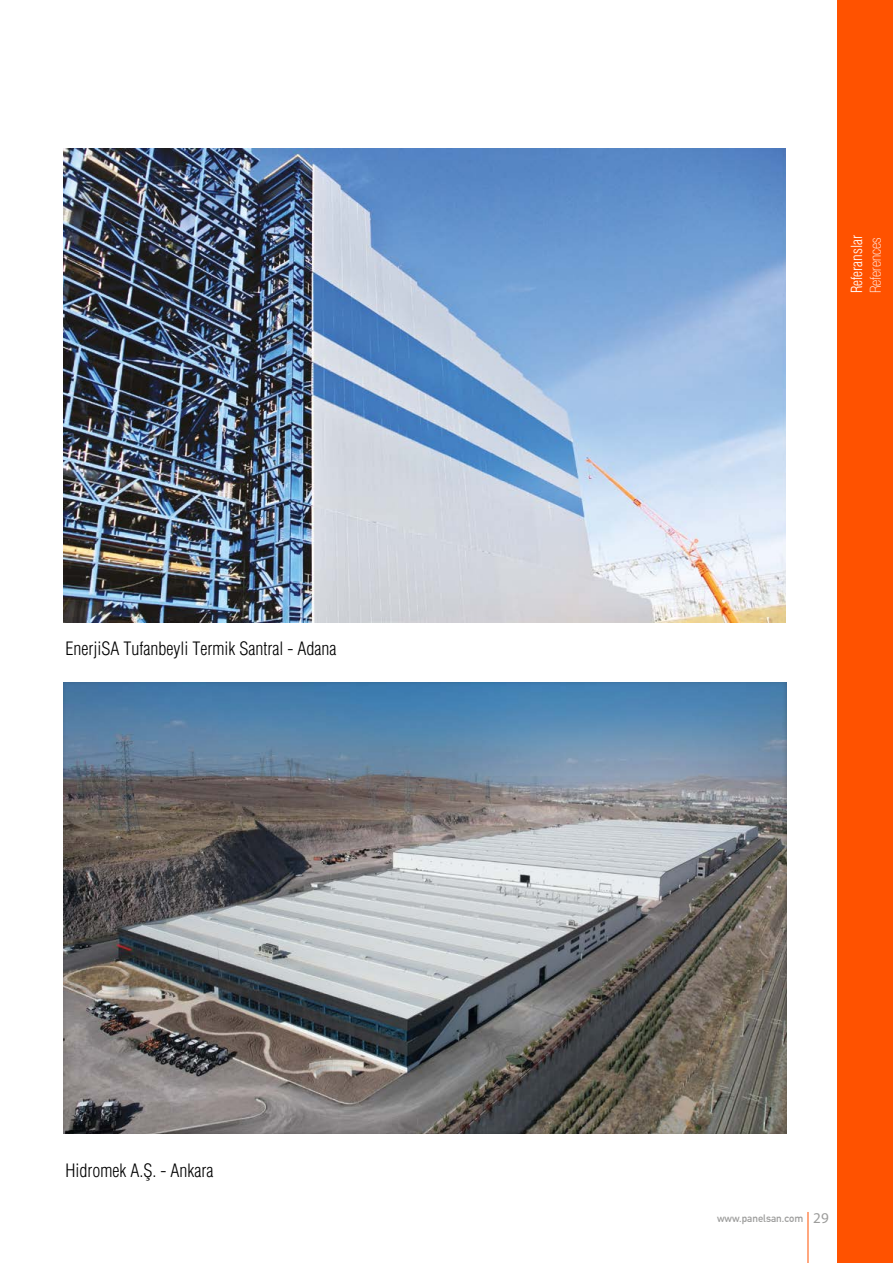
<style>
.page{position:relative;width:893px;height:1263px;background:#fff}
.page>*{position:absolute;margin:0;border:0;box-sizing:border-box;transform-origin:0 0}
.t1{font:300 condensed 18px "Helvetica";color:#000}
.t2{font:300 condensed 15px "Helvetica";color:#fff}
.t3{font:100 condensed 15px "Helvetica Neue LT Com";color:#fff}
.t4{font:700 10.5px "DIN Alternate";color:#9d9d9c}
.s1{font-family:"Myriad Pro";font-weight:400;font-size:15px}
</style>
<div class="page">
<hr style="left:807px;top:1212px;width:1px;height:51px;background:#ff5200">
<div style="left:837px;top:0;width:56px;height:1263px;background:#ff5200"></div>
<div style="left:51px;top:671px;width:750px;height:464px;background:#000;opacity:.2"></div>
<img style="left:64px;top:149px;width:722px;height:474px">
<p class="t1" style="left:66px;top:637px;width:272px">EnerjiSA Tufanbeyli Termik Santral - Adana</p>
<p class="t1" style="left:65px;top:1160px;width:149px">Hidromek A.Ş. - Ankara</p>
<p class="t2" style="left:848px;top:293px;width:60px;rotate:-90deg">Referanslar</p>
<p class="t3" style="left:867px;top:293px;width:57px;rotate:-90deg">References</p>
<p class="t4" style="left:717px;top:1210px;width:113px">www.panelsan.com <span class="s1">29</span></p>
</div>
